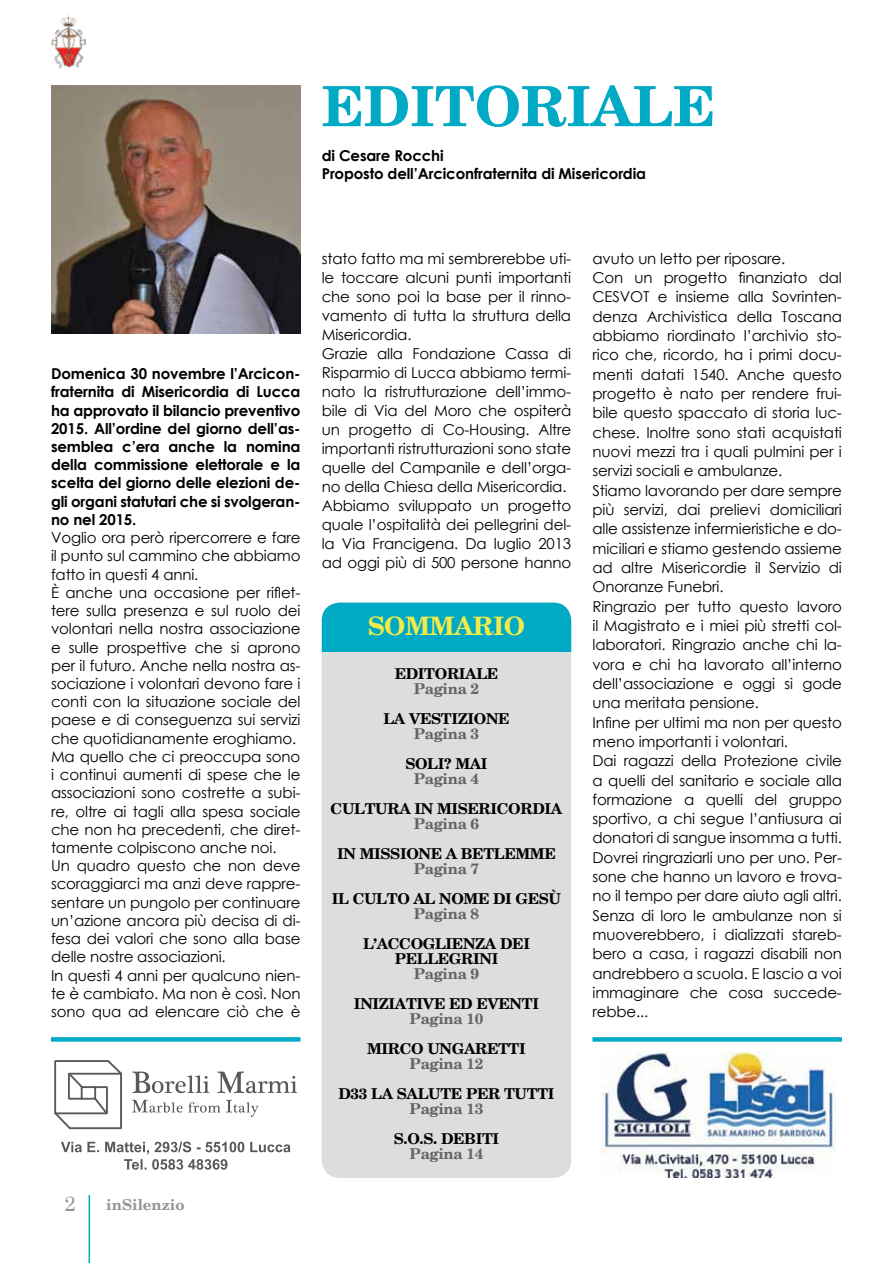
<style>
.page{position:relative;width:893px;height:1263px;background:#fff}
.page>*{position:absolute;margin:0;border:0;box-sizing:border-box;transform-origin:0 0}
.t1{font:700 55.5px "New Century Schlbk";color:#00aac5}
.t2{font:700 25.5px "New Century Schlbk";letter-spacing:-.02em;color:#f3eb4a}
.t3{font:21px "Century Schoolbook";color:#939598}
.t4{font:15px/19.4px "Century Gothic";letter-spacing:-.01em;color:#000}
.t5{font:700 15px/18.3px "Century Gothic";letter-spacing:-.01em;color:#000;text-align:justify}
.t6{font:700 15px "New Century Schlbk";letter-spacing:-.02em;color:#000}
.t7{font:700 15px "New Century Schlbk";letter-spacing:-.02em;color:#636466}
.t8{font:700 15px "New Century Schlbk";color:#939598}
</style>
<div class="page">
<hr style="left:89px;top:1195px;width:1px;height:68px;background:#00aac5">
<img style="left:51px;top:85px;width:249px;height:249px">
<div style="left:322px;top:603px;width:249px;height:575px;background:#dcddde;border-radius:18px"></div>
<div style="left:322px;top:603px;width:249px;height:48px;background:#00aac5"></div>
<svg style="left:54px;top:1060px;width:68px;height:70px"></svg>
<svg style="left:132px;top:1100px;width:127px;height:17px"></svg>
<svg style="left:132px;top:1071px;width:165px;height:22px"></svg>
<svg style="left:61px;top:1141px;width:229px;height:29px"></svg>
<div style="left:51px;top:1037px;width:249px;height:5px;background:#00aac5"></div>
<img style="left:601px;top:1052px;width:234px;height:126px">
<div style="left:592px;top:1037px;width:250px;height:5px;background:#00aac5"></div>
<img style="left:51px;top:15px;width:35px;height:54px">
<h1 class="t1" style="left:322px;top:71px;width:395px">EDITORIALE</h1>
<p class="t5" style="left:322px;top:146px;width:326px">di Cesare Rocchi<br>Proposto dell’Arciconfraternita di Misericordia</p>
<p class="t5" style="left:51px;top:364px;width:251px">Domenica 30 novembre l’Arcicon&shy;fraternita di Misericordia di Lucca ha approvato il bilancio preventivo 2015. All’ordine del giorno dell’as&shy;semblea c’era anche la nomina della commissione elettorale e la scelta del giorno delle elezioni de&shy;gli organi statutari che si svolgeran&shy;no nel 2015.</p>
<p class="t4" style="left:51px;top:528px;width:251px;line-height:18.1px">Voglio ora però ripercorrere e fare il punto sul cammino che abbiamo fatto in questi 4 anni.<br>È anche una occasione per riflet&shy;tere sulla presenza e sul ruolo dei volontari nella nostra associazione e sulle prospettive che si aprono per il futuro. Anche nella nostra as&shy;sociazione i volontari devono fare i conti con la situazione sociale del paese e di conseguenza sui servizi che quotidianamente eroghiamo.<br>Ma quello che ci preoccupa sono i continui aumenti di spese che le associazioni sono costrette a subi&shy;re, oltre ai tagli alla spesa sociale che non ha precedenti, che diret&shy;tamente colpiscono anche noi.<br>Un quadro questo che non deve scoraggiarci ma anzi deve rappre&shy;sentare un pungolo per continuare un’azione ancora più decisa di di&shy;fesa dei valori che sono alla base delle nostre associazioni.<br>In questi 4 anni per qualcuno nien&shy;te è cambiato. Ma non è così. Non sono qua ad elencare ciò che è</p>
<h3 class="t3" style="left:64px;top:1190px;width:13px">2</h3>
<p class="t8" style="left:106px;top:1195px;width:80px">INSILENZIO</p>
<p class="t4" style="left:322px;top:249px;width:251px">stato fatto ma mi sembrerebbe uti&shy;le toccare alcuni punti importanti che sono poi la base per il rinno&shy;vamento di tutta la struttura della Misericordia.<br>Grazie alla Fondazione Cassa di Risparmio di Lucca abbiamo termi&shy;nato la ristrutturazione dell’immo&shy;bile di Via del Moro che ospiterà un progetto di Co-Housing. Altre importanti ristrutturazioni sono state quelle del Campanile e dell’orga&shy;no della Chiesa della Misericordia.<br>Abbiamo sviluppato un progetto quale l’ospitalità dei pellegrini del&shy;la Via Francigena. Da luglio 2013 ad oggi più di 500 persone hanno</p>
<p class="t4" style="left:592px;top:248px;width:251px">avuto un letto per riposare.<br>Con un progetto finanziato dal CESVOT e insieme alla Sovrinten&shy;denza Archivistica della Toscana abbiamo riordinato l’archivio sto&shy;rico che, ricordo, ha i primi docu&shy;menti datati 1540. Anche questo progetto è nato per rendere frui&shy;bile questo spaccato di storia luc&shy;chese. Inoltre sono stati acquistati nuovi mezzi tra i quali pulmini per i servizi sociali e ambulanze.<br>Stiamo lavorando per dare sempre più servizi, dai prelievi domiciliari alle assistenze infermieristiche e do&shy;miciliari e stiamo gestendo assieme ad altre Misericordie il Servizio di Onoranze Funebri.<br>Ringrazio per tutto questo lavoro il Magistrato e i miei più stretti col&shy;laboratori. Ringrazio anche chi la&shy;vora e chi ha lavorato all’interno dell’associazione e oggi si gode una meritata pensione.<br>Infine per ultimi ma non per questo meno importanti i volontari.<br>Dai ragazzi della Protezione civile a quelli del sanitario e sociale alla formazione a quelli del gruppo sportivo, a chi segue l’antiusura ai donatori di sangue insomma a tutti.<br>Dovrei ringraziarli uno per uno. Per&shy;sone che hanno un lavoro e trova&shy;no il tempo per dare aiuto agli altri.<br>Senza di loro le ambulanze non si muoverebbero, i dializzati stareb&shy;bero a casa, i ragazzi disabili non andrebbero a scuola. E lascio a voi immaginare che cosa succede&shy;rebbe...</p>
<h2 class="t2" style="left:368px;top:610px;width:159px">SOMMARIO</h2>
<p class="t6" style="left:395px;top:664px;width:23px">EDITORIALE</p>
<p class="t7" style="left:414px;top:679px;width:67px">PAGINA 2</p>
<p class="t6" style="left:383px;top:709px;width:48px">LA VESTI</p>
<p class="t6" style="left:458px;top:709px;width:51px">ZIONE</p>
<p class="t7" style="left:414px;top:724px;width:67px">PAGINA 3</p>
<p class="t6" style="left:405px;top:754px;width:21px">SOLI</p>
<p class="t6" style="left:444px;top:754px;width:36px">? MAI</p>
<p class="t7" style="left:414px;top:769px;width:67px">PAGINA 4</p>
<p class="t6" style="left:331px;top:799px;width:118px">CULTURA IN MISERI</p>
<p class="t6" style="left:497px;top:799px;width:24px">CORDIA</p>
<p class="t7" style="left:414px;top:814px;width:67px">PAGINA 6</p>
<p class="t6" style="left:337px;top:844px;width:34px">IN MISSIO</p>
<p class="t6" style="left:419px;top:844px;width:67px">NE A BETLEMME</p>
<p class="t7" style="left:414px;top:859px;width:67px">PAGINA 7</p>
<p class="t6" style="left:332px;top:889px;width:57px">IL CULTO</p>
<p class="t6" style="left:414px;top:889px;width:52px">AL NOME</p>
<p class="t6" style="left:493px;top:889px;width:70px">DI GESÙ</p>
<p class="t7" style="left:414px;top:904px;width:67px">PAGINA 8</p>
<p class="t6" style="left:363px;top:934px;width:83px">L’ACCO GLIE</p>
<p class="t6" style="left:463px;top:934px;width:48px">NZA DEI</p>
<p class="t6" style="left:395px;top:949px;width:12px">PELLE</p>
<p class="t6" style="left:449px;top:949px;width:50px">GRINI</p>
<p class="t7" style="left:414px;top:964px;width:67px">PAGINA 9</p>
<p class="t6" style="left:354px;top:994px;width:45px">INIZIATI</p>
<p class="t6" style="left:423px;top:994px;width:109px">VE ED EVENTI</p>
<p class="t7" style="left:410px;top:1009px;width:75px">PAGINA 10</p>
<p class="t6" style="left:367px;top:1039px;width:12px">MIR</p>
<p class="t6" style="left:400px;top:1039px;width:76px">CO UNGARETTI</p>
<p class="t7" style="left:410px;top:1054px;width:75px">PAGINA 12</p>
<p class="t6" style="left:338px;top:1084px;width:70px">D33 LA SAL</p>
<p class="t6" style="left:428px;top:1084px;width:51px">UTE PER</p>
<p class="t6" style="left:504px;top:1084px;width:33px">TUTTI</p>
<p class="t7" style="left:410px;top:1099px;width:75px">PAGINA 13</p>
<p class="t6" style="left:394px;top:1129px;width:91px">S.O.S. DEBITI</p>
<p class="t7" style="left:410px;top:1144px;width:75px">PAGINA 14</p>
</div>
